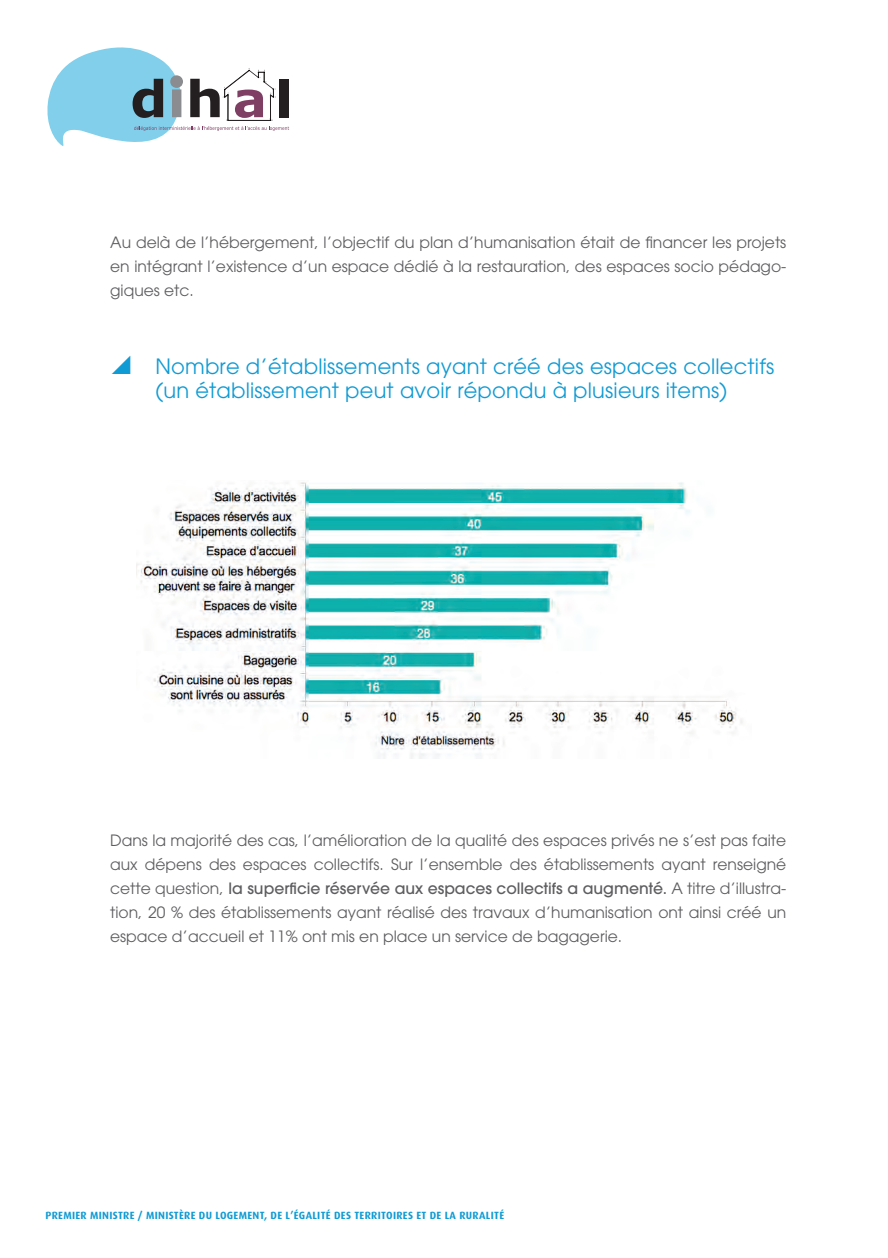
<style>
.page{position:relative;width:888px;height:1258px;background:#fff}
.page>*{position:absolute;margin:0;border:0;box-sizing:border-box;transform-origin:0 0}
.TITRE_PARAGRAPHE-FIC{font:21px/24px "ITC Avant Garde Std";letter-spacing:.01em;color:#119bd4}
.TEXTE_COURANT{font:15.6px/24px "ITC Avant Garde Std";color:#5e5e61;text-align:justify}
.t1{font:700 10.5px "Dax OT";letter-spacing:.03em;color:#119bd4}
.s1{font-weight:500}
</style>
<div class="page">
<svg style="left:47px;top:47px;width:242px;height:99px"></svg>
<div style="left:170px;top:75px;width:13px;height:13px;background:#8a8c8f;border-radius:50%"></div>
<img style="left:136px;top:482px;width:607px;height:277px">
<p class="TEXTE_COURANT" style="left:110px;top:230px;width:678px">Au delà de l’hébergement, l’objectif du plan d’humanisation était de financer les projets en intégrant l’existence d’un espace dédié à la restauration, des espaces socio pédago&shy;giques etc.</p>
<p class="TITRE_PARAGRAPHE-FIC" style="left:155px;top:354px;width:620px">Nombre d’établissements ayant créé des espaces collectifs (un établissement peut avoir répondu à plusieurs items)</p>
<p class="TEXTE_COURANT" style="left:110px;top:828px;width:678px">Dans la majorité des cas, l’amélioration de la qualité des espaces privés ne s’est pas faite aux dépens des espaces collectifs. Sur l’ensemble des établissements ayant renseigné cette question, <span class="s1">la superficie réservée aux espaces collectifs a augmenté.</span> A titre d’illustra&shy;tion, 20 % des établissements ayant réalisé des travaux d’humanisation ont ainsi créé un espace d’accueil et 11% ont mis en place un service de bagagerie.</p>
<p class="t1" style="left:45px;top:1209px;width:460px">PREMIER MINISTRE / MINISTÈRE DU LOGEMENT, DE L’ÉGALITÉ DES TERRITOIRES ET DE LA RURALITÉ</p>
</div>
